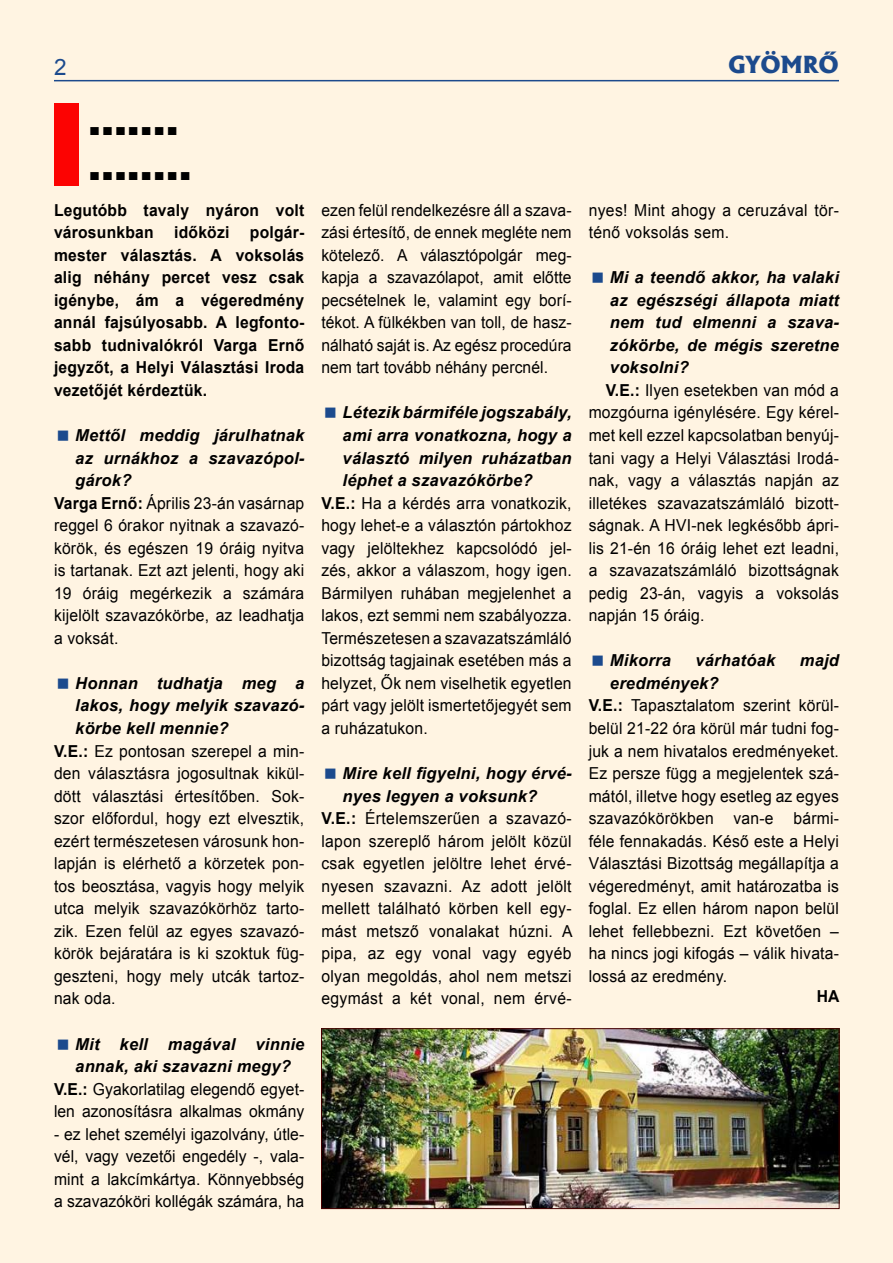
<style>
.page{position:relative;width:893px;height:1263px;background:#fff4e2}
.page>*{position:absolute;margin:0;border:0;box-sizing:border-box;transform-origin:0 0}
.t1{font:900 39px/45px "Arial";color:#000}
.t2{font:800 22.5px "Albertus";color:#1c4a8d}
.t3{font:22.5px "Arial";color:#1c4a8d}
.t4{font:16.5px/22.5px "Arial";letter-spacing:.015em;color:#000;text-align:justify;scale:.95 1}
.t5{font:italic 700 16.5px "Arial";letter-spacing:.015em;color:#000}
.t6{font:700 16.5px/22.5px "Arial";letter-spacing:.015em;color:#000;text-align:justify;scale:.95 1}
.s1{font-weight:700}
.s2{font-weight:700;font-style:italic}
</style>
<div class="page">
<hr style="left:54px;top:80px;width:785px;height:1px;background:#1c4a8d">
<div style="left:54px;top:103px;width:25px;height:83px;background:#fc0302"></div>
<img style="left:323px;top:1030px;width:514px;height:177px">
<div style="left:321px;top:1028px;width:518px;height:181px;border:1px solid #470000"></div>
<h2 class="t3" style="left:54px;top:51px;width:14px">2</h2>
<h2 class="t2" style="left:728px;top:50px;width:112px">GYÖMRŐ</h2>
<h1 class="t1" style="left:88px;top:97px;width:105px">....... ........</h1>
<p class="t6" style="left:54px;top:199px;width:265px">Legutóbb tavaly nyáron volt városunkban időközi polgár&shy;mester választás. A voksolás alig néhány percet vesz csak igénybe, ám a végeredmény annál fajsúlyosabb. A legfonto&shy;sabb tudnivalókról Varga Ernő jegyzőt, a Helyi Választási Iroda vezetőjét kérdeztük.</p>
<p class="t5" style="left:75px;top:424px;width:231px">Mettől meddig járulhatnak</p>
<p class="t5" style="left:75px;top:447px;width:231px">az urnákhoz a szavazópol-</p>
<p class="t5" style="left:75px;top:469px;width:58px">gárok?</p>
<p class="t4" style="left:54px;top:491px;width:265px"><span class="s1">Varga Ernő:</span> Április 23-án vasárnap</p>
<p class="t4" style="left:54px;top:514px;width:265px">reggel 6 órakor nyitnak a szavazó-</p>
<p class="t4" style="left:54px;top:536px;width:265px">körök, és egészen 19 óráig nyitva</p>
<p class="t4" style="left:54px;top:559px;width:265px">is tartanak. Ezt azt jelenti, hogy aki</p>
<p class="t4" style="left:54px;top:582px;width:265px">19 óráig megérkezik a számára</p>
<p class="t4" style="left:54px;top:604px;width:265px">kijelölt szavazókörbe, az leadhatja</p>
<p class="t4" style="left:54px;top:627px;width:69px">a voksát.</p>
<p class="t5" style="left:75px;top:672px;width:231px">Honnan tudhatja meg a</p>
<p class="t5" style="left:75px;top:695px;width:231px">lakos, hogy melyik szavazó-</p>
<p class="t5" style="left:75px;top:717px;width:155px">körbe kell mennie?</p>
<p class="t4" style="left:54px;top:739px;width:265px"><span class="s1">V.E.:</span> Ez pontosan szerepel a min-</p>
<p class="t4" style="left:54px;top:762px;width:265px">den választásra jogosultnak kikül-</p>
<p class="t4" style="left:54px;top:784px;width:265px">dött választási értesítőben. Sok-</p>
<p class="t4" style="left:54px;top:807px;width:265px">szor előfordul, hogy ezt elvesztik,</p>
<p class="t4" style="left:54px;top:829px;width:265px">ezért természetesen városunk hon-</p>
<p class="t4" style="left:54px;top:852px;width:265px">lapján is elérhető a körzetek pon-</p>
<p class="t4" style="left:54px;top:875px;width:265px">tos beosztása, vagyis hogy melyik</p>
<p class="t4" style="left:54px;top:897px;width:265px">utca melyik szavazókörhöz tarto-</p>
<p class="t4" style="left:54px;top:920px;width:265px">zik. Ezen felül az egyes szavazó-</p>
<p class="t4" style="left:54px;top:942px;width:265px">körök bejáratára is ki szoktuk füg-</p>
<p class="t4" style="left:54px;top:965px;width:265px">geszteni, hogy mely utcák tartoz-</p>
<p class="t4" style="left:54px;top:987px;width:66px">nak oda.</p>
<p class="t5" style="left:75px;top:1033px;width:231px">Mit kell magával vinnie</p>
<p class="t5" style="left:75px;top:1055px;width:217px">annak, aki szavazni megy?</p>
<p class="t4" style="left:54px;top:1077px;width:265px"><span class="s1">V.E.:</span> Gyakorlatilag elegendő egyet-</p>
<p class="t4" style="left:54px;top:1100px;width:265px">len azonosításra alkalmas okmány</p>
<p class="t4" style="left:54px;top:1122px;width:265px">- ez lehet személyi igazolvány, útle&shy;vél, vagy vezetői engedély -, vala&shy;mint a lakcímkártya. Könnyebbség a szavazóköri kollégák számára, ha</p>
<p class="t4" style="left:321px;top:198px;width:265px">ezen felül rendelkezésre áll a szava&shy;zási értesítő, de ennek megléte nem kötelező. A választópolgár meg&shy;kapja a szavazólapot, amit előtte pecsételnek le, valamint egy borí&shy;tékot. A fülkékben van toll, de hasz&shy;nálható saját is. Az egész procedúra nem tart tovább néhány percnél.</p>
<p class="t5" style="left:343px;top:402px;width:231px">Létezik bármiféle jogszabály,</p>
<p class="t5" style="left:343px;top:424px;width:231px">ami arra vonatkozna, hogy a</p>
<p class="t5" style="left:343px;top:447px;width:231px">választó milyen ruházatban</p>
<p class="t5" style="left:343px;top:469px;width:192px">léphet a szavazókörbe?</p>
<p class="t4" style="left:321px;top:491px;width:265px"><span class="s1">V.E.:</span> Ha a kérdés arra vonatkozik,</p>
<p class="t4" style="left:321px;top:514px;width:265px">hogy lehet-e a választón pártokhoz</p>
<p class="t4" style="left:321px;top:536px;width:265px">vagy jelöltekhez kapcsolódó jel-</p>
<p class="t4" style="left:321px;top:559px;width:265px">zés, akkor a válaszom, hogy igen.</p>
<p class="t4" style="left:321px;top:582px;width:265px">Bármilyen ruhában megjelenhet a</p>
<p class="t4" style="left:321px;top:604px;width:265px">lakos, ezt semmi nem szabályozza.</p>
<p class="t4" style="left:321px;top:627px;width:265px">Természetesen a szavazatszámláló</p>
<p class="t4" style="left:321px;top:649px;width:265px">bizottság tagjainak esetében más a</p>
<p class="t4" style="left:321px;top:672px;width:265px">helyzet, Ők nem viselhetik egyetlen</p>
<p class="t4" style="left:321px;top:694px;width:265px">párt vagy jelölt ismertetőjegyét sem</p>
<p class="t4" style="left:321px;top:717px;width:114px">a ruházatukon.</p>
<p class="t5" style="left:343px;top:762px;width:231px">Mire kell figyelni, hogy érvé-</p>
<p class="t5" style="left:343px;top:785px;width:196px">nyes legyen a voksunk?</p>
<p class="t4" style="left:321px;top:807px;width:265px"><span class="s1">V.E.:</span> Értelemszerűen a szavazó-</p>
<p class="t4" style="left:321px;top:829px;width:265px">lapon szereplő három jelölt közül</p>
<p class="t4" style="left:321px;top:852px;width:265px">csak egyetlen jelöltre lehet érvé-</p>
<p class="t4" style="left:321px;top:875px;width:265px">nyesen szavazni. Az adott jelölt</p>
<p class="t4" style="left:321px;top:897px;width:265px">mellett található körben kell egy-</p>
<p class="t4" style="left:321px;top:920px;width:266px">mást metsző vonalakat húzni. A</p>
<p class="t4" style="left:321px;top:942px;width:265px">pipa, az egy vonal vagy egyéb</p>
<p class="t4" style="left:321px;top:965px;width:265px">olyan megoldás, ahol nem metszi</p>
<p class="t4" style="left:321px;top:987px;width:265px">egymást a két vonal, nem érvé-</p>
<p class="t4" style="left:589px;top:198px;width:265px">nyes! Mint ahogy a ceruzával tör&shy;ténő voksolás sem.</p>
<p class="t5" style="left:610px;top:266px;width:231px">Mi a teendő akkor, ha valaki</p>
<p class="t5" style="left:610px;top:289px;width:231px">az egészségi állapota miatt</p>
<p class="t5" style="left:610px;top:311px;width:231px">nem tud elmenni a szava-</p>
<p class="t5" style="left:610px;top:334px;width:231px">zókörbe, de mégis szeretne</p>
<p class="t5" style="left:610px;top:357px;width:80px">voksolni?</p>
<p class="t4" style="left:606px;top:379px;width:247px"><span class="s1">V.E.:</span> Ilyen esetekben van mód a</p>
<p class="t4" style="left:589px;top:401px;width:265px">mozgóurna igénylésére. Egy kérel-</p>
<p class="t4" style="left:589px;top:424px;width:265px">met kell ezzel kapcsolatban benyúj-</p>
<p class="t4" style="left:589px;top:446px;width:265px">tani vagy a Helyi Választási Irodá-</p>
<p class="t4" style="left:589px;top:469px;width:265px">nak, vagy a választás napján az</p>
<p class="t4" style="left:589px;top:491px;width:265px">illetékes szavazatszámláló bizott-</p>
<p class="t4" style="left:589px;top:514px;width:265px">ságnak. A HVI-nek legkésőbb ápri-</p>
<p class="t4" style="left:589px;top:536px;width:265px">lis 21-én 16 óráig lehet ezt leadni,</p>
<p class="t4" style="left:589px;top:559px;width:265px">a szavazatszámláló bizottságnak</p>
<p class="t4" style="left:589px;top:582px;width:265px">pedig 23-án, vagyis a voksolás</p>
<p class="t4" style="left:589px;top:604px;width:123px">napján 15 óráig.</p>
<p class="t5" style="left:610px;top:649px;width:62px">Mikorra</p>
<p class="t5" style="left:695px;top:649px;width:81px">várhatóak</p>
<p class="t5" style="left:800px;top:649px;width:41px">majd</p>
<p class="t4" style="left:589px;top:672px;width:265px;text-align:left;text-indent:21px"><span class="s2">eredmények?<br></span><span class="s1">V.E.:</span> Tapasztalatom szerint körül&shy;belül 21-22 óra körül már tudni fog&shy;juk a nem hivatalos eredményeket.<br>Ez persze függ a megjelentek szá&shy;mától, illetve hogy esetleg az egyes szavazókörökben van-e bármi&shy;féle fennakadás. Késő este a Helyi<br>Választási Bizottság megállapítja a végeredményt, amit határozatba is foglal. Ez ellen három napon belül lehet fellebbezni. Ezt követően – ha nincs jogi kifogás – válik hivata&shy;lossá az eredmény.</p>
<p class="t6" style="left:817px;top:985px;width:26px">HA</p>
</div>
